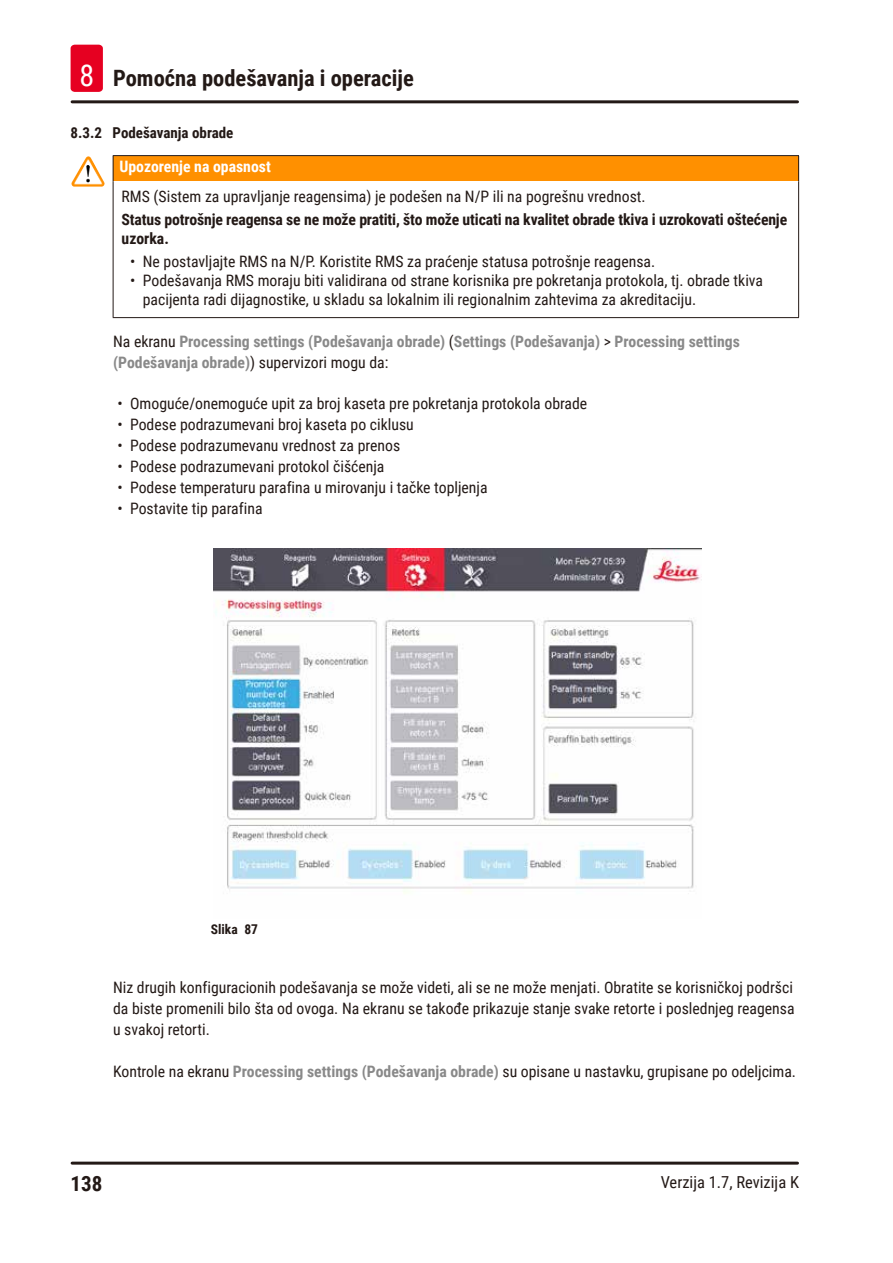
<style>
.page{position:relative;width:893px;height:1263px;background:#fff}
.page>*{position:absolute;margin:0;border:0;box-sizing:border-box;transform-origin:0 0}
.t1{font:700 22.5px "Roboto Condensed";color:#231916}
.t2{font:700 21px "Roboto Condensed";color:#231916}
.t3{font:16.5px "Roboto Condensed";color:#231916}
.Description_text{font:15.75px/20.9px "Roboto Condensed";color:#231916}
.Description_text-2{font:700 15.75px/20.9px "Roboto Condensed";color:#898989}
.Consequenses_of_non{font:700 15.75px/18.9px "Roboto Condensed";letter-spacing:-.01em;color:#231916}
.Source_of_danger{font:15.75px "Roboto Condensed";color:#231916}
.Signalword__no_use_a{font:700 15.75px "Roboto Condensed";color:#fff}
.t4{font:700 15px "Roboto Condensed";color:#231916}
.t5{font:700 13.5px "Roboto Condensed";color:#231916}
.s1{font-weight:400;font-size:30px;color:#fff}
.s2{font-weight:400;color:#231916}
.s3{font-weight:700;color:#898989}
</style>
<div class="page">
<hr style="left:72px;top:1161px;width:725px;height:3px;background:#231916">
<hr style="left:72px;top:100px;width:725px;height:3px;background:#231916">
<div style="left:71px;top:45px;width:32px;height:47px;background:#e60021;border-radius:4px"></div>
<div style="left:113px;top:156px;width:686px;height:25px;background:#ff9000"></div>
<svg style="left:113px;top:156px;width:1px;height:25px"></svg>
<hr style="left:113px;top:181px;width:1px;height:136px;background:#231916">
<hr style="left:798px;top:181px;width:1px;height:136px;background:#231916">
<hr style="left:113px;top:317px;width:686px;height:1px;background:#231916">
<hr style="left:113px;top:155px;width:686px;height:1px;background:#231916">
<svg style="left:798px;top:156px;width:1px;height:25px"></svg>
<img style="left:74px;top:156px;width:14px;height:23px">
<img style="left:213px;top:548px;width:488px;height:345px">
<h1 class="t1" style="left:79px;top:63px;width:336px"><span class="s1">8</span> Pomoćna podešavanja i operacije</h1>
<p class="t4" style="left:71px;top:122px;width:164px">8.3.2 Podešavanja obrade</p>
<p class="Signalword__no_use_a" style="left:119px;top:156px;width:153px">Upozorenje na opasnost</p>
<p class="Source_of_danger" style="left:122px;top:185px;width:525px">RMS (Sistem za upravljanje reagensima) je podešen na N/P ili na pogrešnu vrednost.</p>
<p class="Consequenses_of_non" style="left:122px;top:209px;width:667px">Status potrošnje reagensa se ne može pratiti, što može uticati na kvalitet obrade tkiva i uzrokovati oštećenje uzorka.</p>
<p class="Description_text" style="left:130px;top:250px;width:527px">• Ne postavljajte RMS na N/P. Koristite RMS za praćenje statusa potrošnje reagensa.</p>
<p class="Description_text" style="left:143px;top:270px;width:622px;line-height:18.9px;text-indent:-13px">• Podešavanja RMS moraju biti validirana od strane korisnika pre pokretanja protokola, tj. obrade tkiva pacijenta radi dijagnostike, u skladu sa lokalnim ili regionalnim zahtevima za akreditaciju.</p>
<p class="Description_text-2" style="left:113px;top:330px;width:628px"><span class="s2">Na ekranu</span> Processing settings (Podešavanja obrade) <span class="s2">(</span>Settings (Podešavanja) <span class="s2">&gt;</span> Processing settings (Podešavanja obrade)<span class="s2">) supervizori mogu da:</span></p>
<p class="Description_text" style="left:117px;top:393px;width:471px">• Omoguće/onemoguće upit za broj kaseta pre pokretanja protokola obrade</p>
<p class="Description_text" style="left:117px;top:413px;width:298px">• Podese podrazumevani broj kaseta po ciklusu</p>
<p class="Description_text" style="left:117px;top:434px;width:284px">• Podese podrazumevanu vrednost za prenos</p>
<p class="Description_text" style="left:117px;top:455px;width:269px">• Podese podrazumevani protokol čišćenja</p>
<p class="Description_text" style="left:117px;top:476px;width:372px">• Podese temperaturu parafina u mirovanju i tačke topljenja</p>
<p class="Description_text" style="left:117px;top:497px;width:147px">• Postavite tip parafina</p>
<p class="t5" style="left:211px;top:919px;width:49px">Slika 87</p>
<p class="Description_text" style="left:113px;top:976px;width:683px;text-align:justify">Niz drugih konfiguracionih podešavanja se može videti, ali se ne može menjati. Obratite se korisničkoj podršci da biste promenili bilo šta od ovoga. Na ekranu se takođe prikazuje stanje svake retorte i poslednjeg reagensa u svakoj retorti.</p>
<p class="Description_text" style="left:113px;top:1060px;width:684px">Kontrole na ekranu <span class="s3">Processing settings (Podešavanja obrade)</span> su opisane u nastavku, grupisane po odeljcima.</p>
<h2 class="t2" style="left:71px;top:1169px;width:33px">138</h2>
<p class="t3" style="left:661px;top:1170px;width:140px">Verzija 1.7, Revizija K</p>
</div>
